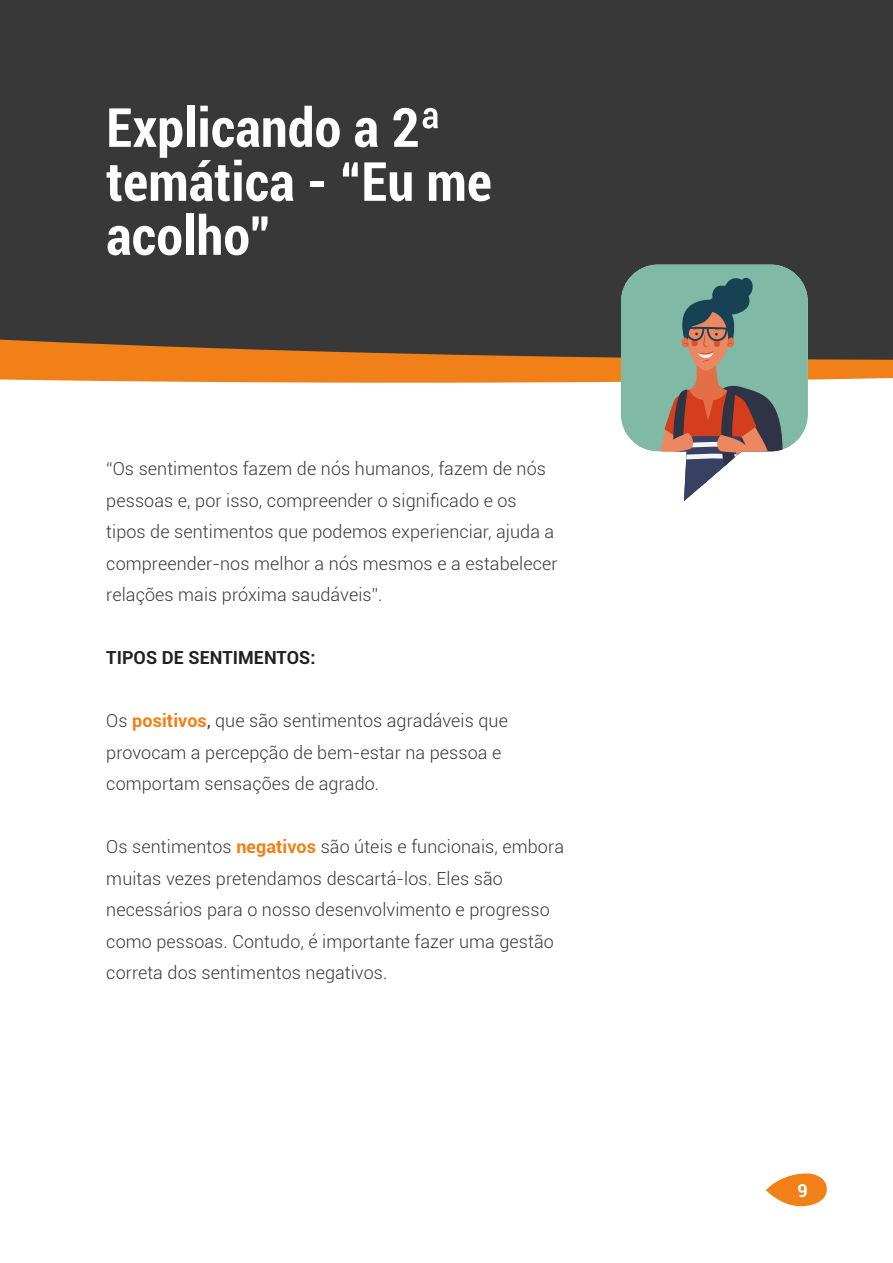
<style>
.page{position:relative;width:893px;height:1263px;background:#fff}
.page>*{position:absolute;margin:0;border:0;box-sizing:border-box;transform-origin:0 0}
.t1{font:700 condensed 54px/54px "Roboto";letter-spacing:.005em;color:#fff}
.t2{font:300 18px/31.5px "Roboto";letter-spacing:.005em;color:#383838}
.t3{font:700 18px "Roboto";letter-spacing:.005em;color:#231f20}
.t4{font:700 18px "Roboto";color:#fff}
.s1{font-weight:700;color:#f08017}
.s2{font-weight:400}
</style>
<div class="page">
<svg style="left:766px;top:1173px;width:61px;height:33px"></svg>
<svg style="left:0;top:360px;width:893px;height:23px;background:#f08825"></svg>
<div style="left:0;top:0;width:893px;height:360px;background:#383838"></div>
<svg style="left:621px;top:264px;width:187px;height:237px"></svg>
<p class="t1" style="left:106px;top:99px;width:387px">Explicando a 2ª temática - “Eu me acolho”</p>
<p class="t2" style="left:106px;top:452px;width:453px">“Os sentimentos fazem de nós humanos, fazem de nós pessoas e, por isso, compreender o significado e os tipos de sentimentos que podemos experienciar, ajuda a compreender-nos melhor a nós mesmos e a estabelecer relações mais próxima saudáveis”.</p>
<p class="t3" style="left:106px;top:645px;width:211px">TIPOS DE SENTIMENTOS:</p>
<p class="t2" style="left:106px;top:704px;width:403px">Os <span class="s1">positivos</span><span class="s2">,</span> que são sentimentos agradáveis que provocam a percepção de bem-estar na pessoa e comportam sensações de agrado.</p>
<p class="t2" style="left:106px;top:830px;width:459px">Os sentimentos <span class="s1">negativos</span> são úteis e funcionais, embora muitas vezes pretendamos descartá-los. Eles são necessários para o nosso desenvolvimento e progresso como pessoas. Contudo, é importante fazer uma gestão correta dos sentimentos negativos.</p>
<p class="t4" style="left:798px;top:1177px;width:12px">9</p>
</div>
